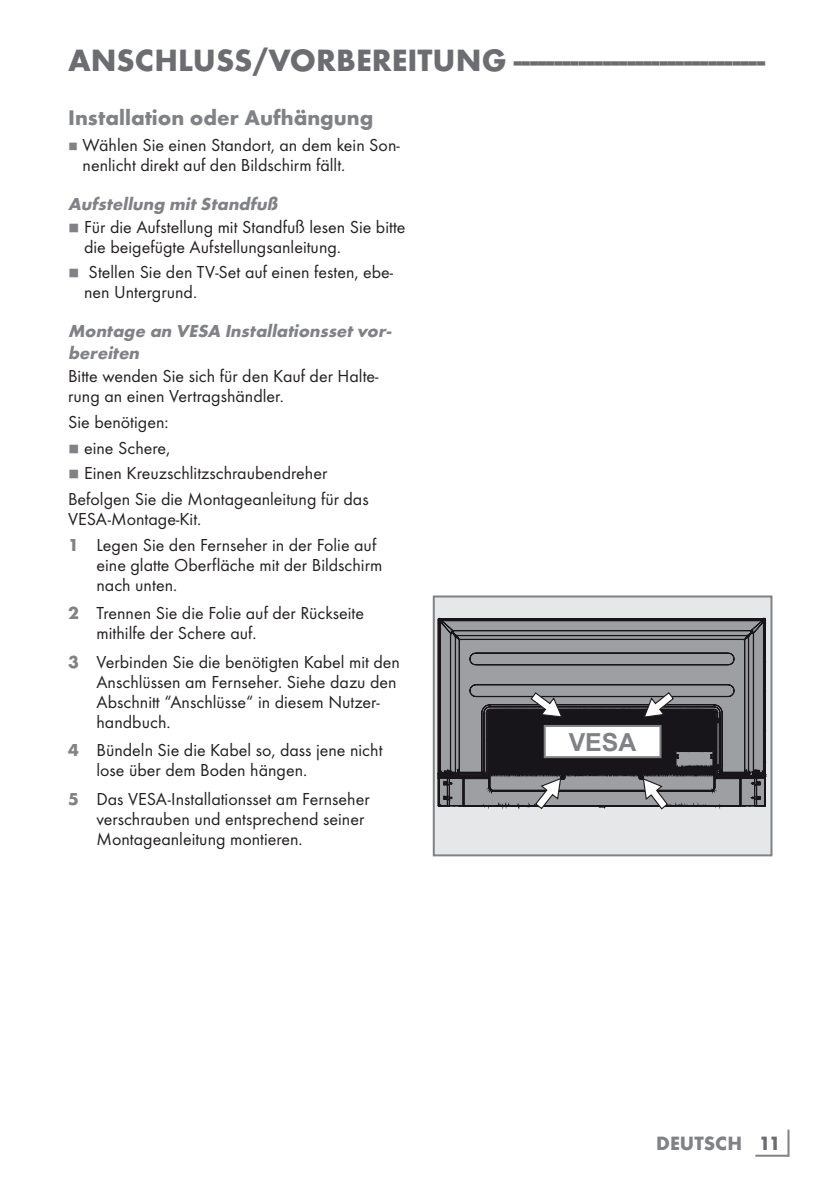
<style>
.page{position:relative;width:840px;height:1191px;background:#fff}
.page>*{position:absolute;margin:0;border:0;box-sizing:border-box;transform-origin:0 0}
.t1{font:700 32px "Futura TOT";color:#6c6d70}
.t2{font:700 24.8px "Arial";color:#808285}
.t3{font:700 22px "Futura TOT";color:#808285}
.t4{font:700 20px "Futura TOT";color:#808285}
.t5{font:18px/20px "Futura TOT Boo";color:#231f20}
.t6{font:italic 700 18px/22px "Futura TOT";color:#808285}
.t7{font:8px "Grund Son Se";color:#808285}
.t8{font:7px "Grund Son Se";color:#808285}
.s1{font-family:"Futura TOT";font-weight:700;color:#808285}
.s2{color:#6c6d70}
</style>
<div class="page">
<hr style="left:787px;top:1129px;width:2px;height:27px;background:#808285">
<hr style="left:755px;top:1154px;width:33px;height:2px;background:#808285">
<div style="left:433px;top:596px;width:338px;height:259px;background:#e6e7e9"></div>
<svg style="left:437px;top:618px;width:328px;height:192px;background:#6e6f72"></svg>
<div style="left:432px;top:595px;width:340px;height:261px;border:2px solid #808285"></div>
<div style="left:544px;top:726px;width:116px;height:31px;background:#fff"></div>
<div style="left:543px;top:725px;width:118px;height:33px;border:2px solid #808285"></div>
<h1 class="t1" style="left:68px;top:40px;width:698px">ANSCHLUSS/VORBEREITUNG--------------------------------</h1>
<p class="t3" style="left:68px;top:104px;width:307px">Installation oder Aufhängung</p>
<p class="t8" style="left:68px;top:142px;width:11px">7</p>
<p class="t5" style="left:83px;top:135px;width:318px">Wählen Sie einen Standort, an dem kein Son&shy;nenlicht direkt auf den Bildschirm fällt.</p>
<p class="t6" style="left:68px;top:192px;width:214px">Aufstellung mit Standfuß</p>
<p class="t7" style="left:68px;top:223px;width:13px">7</p>
<p class="t5" style="left:84px;top:217px;width:323px">Für die Aufstellung mit Standfuß lesen Sie bitte die beigefügte Aufstellungsanleitung.</p>
<p class="t7" style="left:68px;top:269px;width:13px">7</p>
<p class="t5" style="left:84px;top:262px;width:310px">Stellen Sie den TV-Set auf einen festen, ebe&shy;nen Untergrund.</p>
<p class="t6" style="left:68px;top:320px;width:327px">Montage an VESA Installationsset vor&shy;bereiten</p>
<p class="t5" style="left:68px;top:366px;width:312px">Bitte wenden Sie sich für den Kauf der Halte&shy;rung an einen Vertragshändler.</p>
<p class="t5" style="left:68px;top:412px;width:102px">Sie benötigen:</p>
<p class="t7" style="left:68px;top:444px;width:13px">7</p>
<p class="t5" style="left:84px;top:437px;width:88px">eine Schere,</p>
<p class="t7" style="left:68px;top:470px;width:13px">7</p>
<p class="t5" style="left:68px;top:460px;width:302px;line-height:25.6px;text-indent:16px">Einen Kreuzschlitzschraubendreher<br>Befolgen Sie die Montageanleitung für das</p>
<p class="t5" style="left:68px;top:506px;width:309px;line-height:25.6px">VESA-Montage-Kit.<br><span class="s1">1</span> Legen Sie den Fernseher in der Folie auf</p>
<p class="t5" style="left:96px;top:554px;width:287px">eine glatte Oberfläche mit der Bildschirm nach unten.</p>
<p class="t5" style="left:96px;top:603px;width:269px;text-indent:-28px"><span class="s1">2</span> Trennen Sie die Folie auf der Rückseite mithilfe der Schere auf.</p>
<p class="t5" style="left:96px;top:651px;width:305px;text-indent:-28px"><span class="s1">3</span> Verbinden Sie die benötigten Kabel mit den Anschlüssen am Fernseher. Siehe dazu den Abschnitt “Anschlüsse“ in diesem Nutzer&shy;handbuch.</p>
<p class="t5" style="left:96px;top:740px;width:287px;text-indent:-28px"><span class="s1">4</span> Bündeln Sie die Kabel so, dass jene nicht lose über dem Boden hängen.</p>
<p class="t5" style="left:96px;top:788px;width:274px;text-indent:-28px"><span class="s1">5</span> Das VESA-Installationsset am Fernseher verschrauben und entsprechend seiner<br>Montageanleitung montieren.</p>
<h2 class="t2" style="left:568px;top:725px;width:69px">VESA</h2>
<p class="t4" style="left:656px;top:1131px;width:126px">DEUTSCH <span class="s2">11</span></p>
</div>
